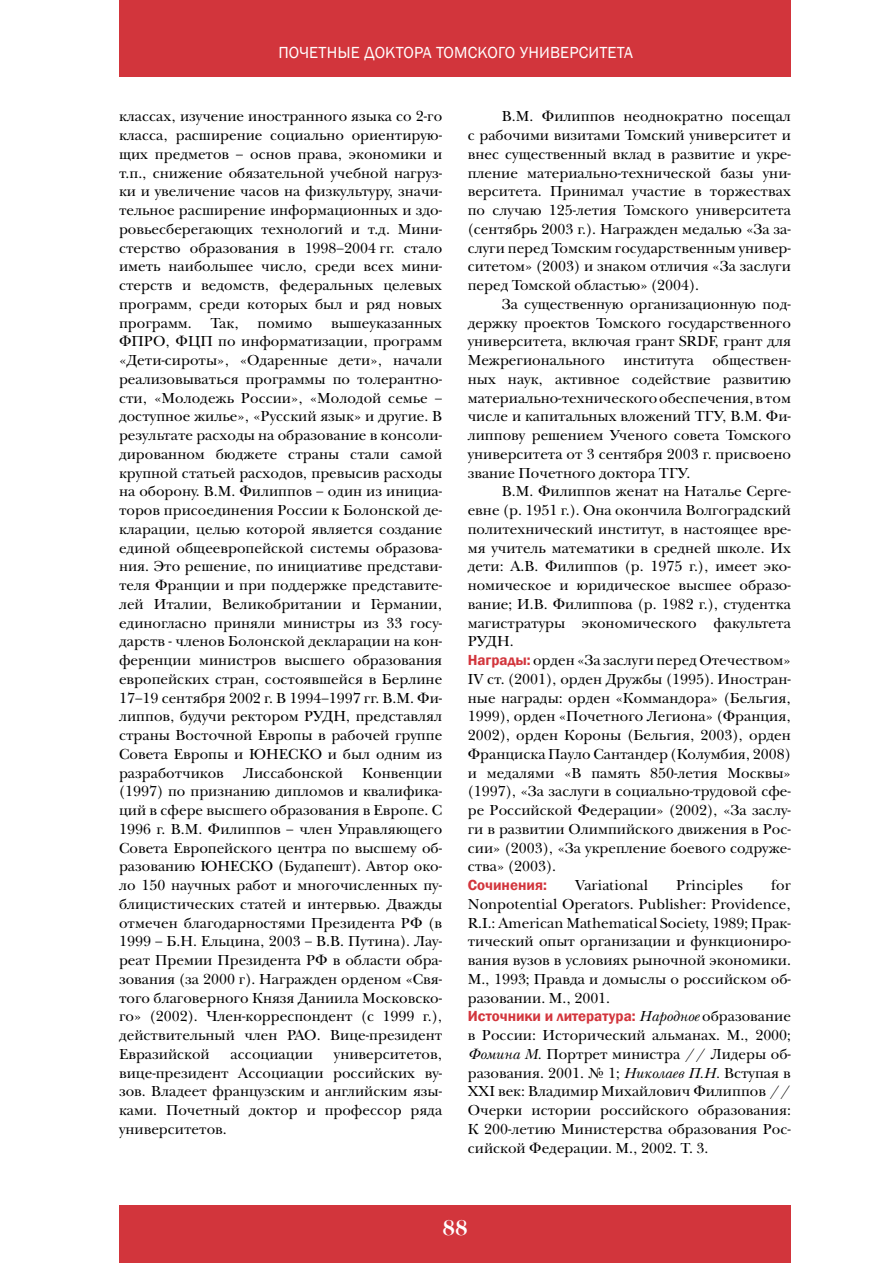
<style>
.page{position:relative;width:893px;height:1263px;background:#fff}
.page>*{position:absolute;margin:0;border:0;box-sizing:border-box;transform-origin:0 0}
.t1{font:21px "Didona C";color:#fff}
.t2{font:16.5px "Franklin Gothic";letter-spacing:.01em;color:#fff}
.t3{font:15px/18.8px "New Baskerville C";color:#000;text-align:justify}
.t4{font:600 15px "Franklin Gothic";color:#d2353c}
.s1{font-family:"Franklin Gothic";font-weight:600;color:#d2353c}
.s2{font-family:"New Baskerville C";font-weight:400;font-style:italic;color:#000}
.s3{font-family:"New Baskerville C";font-weight:400;color:#000}
.s4{font-style:italic}
</style>
<div class="page">
<div style="left:119px;top:0;width:672px;height:77px;background:#d2353c"></div>
<div style="left:119px;top:1206px;width:672px;height:57px;background:#d2353c"></div>
<p class="t2" style="left:278px;top:42px;width:356px">Почетные доктора Томского университета</p>
<p class="t3" style="left:119px;top:107px;width:325px">классах, изучение иностранного языка со 2-го класса, расширение социально ориентирую&shy;щих предметов – основ права, экономики и т.п., снижение обязательной учебной нагруз&shy;ки и увеличение часов на физкультуру, значи&shy;тельное расширение информационных и здо&shy;ровьесберегающих технологий и т.д. Мини&shy;стерство образования в 1998–2004 гг. стало иметь наибольшее число, среди всех мини&shy;стерств и ведомств, федеральных целевых программ, среди которых был и ряд новых программ. Так, помимо вышеуказанных ФПРО, ФЦП по информатизации, программ «Дети-сироты», «Одаренные дети», начали реализовываться программы по толерантно&shy;сти, «Молодежь России», «Молодой семье – доступное жилье», «Русский язык» и другие. В результате расходы на образование в консоли&shy;дированном бюджете страны стали самой крупной статьей расходов, превысив расходы на оборону. В.М. Филиппов – один из инициа&shy;торов присоединения России к Болонской де&shy;кларации, целью которой является создание единой общеевропейской системы образова&shy;ния. Это решение, по инициативе представи&shy;теля Франции и при поддержке представите&shy;лей Италии, Великобритании и Германии, единогласно приняли министры из 33 госу&shy;дарств - членов Болонской декларации на кон&shy;ференции министров высшего образования европейских стран, состоявшейся в Берлине 17–19 сентября 2002 г. В 1994–1997 гг. В.М. Фи&shy;липпов, будучи ректором РУДН, представлял страны Восточной Европы в рабочей группе Совета Европы и ЮНЕСКО и был одним из разработчиков</p>
<p class="t3" style="left:243px;top:763px;width:101px">Лиссабонской</p>
<p class="t3" style="left:119px;top:763px;width:325px;text-indent:243px">Конвенции (1997) по признанию дипломов и квалифика&shy;ций в сфере высшего образования в Европе. С 1996 г. В.М. Филиппов – член Управляющего Совета Европейского центра по высшему об&shy;разованию ЮНЕСКО (Будапешт). Автор око&shy;ло 150 научных работ и многочисленных пу&shy;блицистических статей и интервью. Дважды отмечен благодарностями Президента РФ (в 1999 – Б.Н. Ельцина, 2003 – В.В. Путина). Лау&shy;реат Премии Президента РФ в области обра&shy;зования (за 2000 г). Награжден орденом «Свя&shy;того благоверного Князя Даниила Московско&shy;го» (2002). Член-корреспондент (с 1999 г.), действительный член РАО. Вице-президент Евразийской</p>
<p class="t3" style="left:119px;top:1045px;width:325px;text-indent:215px">университетов, вице-президент Ассоциации российских ву&shy;зов. Владеет французским и английским язы&shy;ками. Почетный доктор и профессор ряда университетов.</p>
<p class="t3" style="left:231px;top:1045px;width:84px">ассоциации</p>
<p class="t3" style="left:468px;top:107px;width:325px;text-indent:34px">В.М. Филиппов неоднократно посещал с рабочими визитами Томский университет и внес существенный вклад в развитие и укре&shy;пление материально-технической базы уни&shy;верситета. Принимал участие в торжествах по случаю 125-летия Томского университета (сентябрь 2003 г.). Награжден медалью «За за&shy;слуги перед Томским государственным универ&shy;ситетом» (2003) и знаком отличия «За заслуги перед Томской областью» (2004).</p>
<p class="t3" style="left:468px;top:295px;width:325px;text-indent:34px">За существенную организационную под&shy;держку проектов Томского государственного университета, включая грант SRDF, грант для Межрегионального института обществен&shy;ных наук, активное содействие развитию материально-технического обеспечения, в том числе и капитальных вложений ТГУ, В.М. Фи&shy;липпову решением Ученого совета Томского университета от 3 сентября 2003 г. присвоено звание Почетного доктора ТГУ.</p>
<p class="t3" style="left:468px;top:482px;width:325px;text-align:left;text-indent:34px">В.М. Филиппов женат на Наталье Серге&shy;евне (р. 1951 г.). Она окончила Волгоградский политехнический институт, в настоящее вре&shy;мя учитель математики в средней школе. Их дети: А.В. Филиппов (р. 1975 г.), имеет эко&shy;номическое и юридическое высшее образо&shy;вание; И.В. Филиппова (р. 1982 г.), студентка магистратуры экономического факультета РУДН.<br><span class="s1">Награды:</span> орден «За заслуги перед Отечеством» IV ст. (2001), орден Дружбы (1995). Иностран&shy;ные награды: орден «Коммандора» (Бельгия, 1999), орден «Почетного Легиона» (Франция, 2002), орден Короны (Бельгия, 2003), орден Франциска Пауло Сантандер (Колумбия, 2008) и медалями «В память 850-летия Москвы» (1997), «За заслуги в социально-трудовой сфе&shy;ре Российской Федерации» (2002), «За заслу&shy;ги в развитии Олимпийского движения в Рос&shy;сии» (2003), «За укрепление боевого содруже&shy;ства» (2003).</p>
<p class="t4" style="left:468px;top:876px;width:81px">Сочинения:</p>
<p class="t3" style="left:575px;top:876px;width:75px">Variational</p>
<p class="t3" style="left:676px;top:876px;width:68px">Principles</p>
<p class="t3" style="left:468px;top:876px;width:325px;text-indent:303px">for Nonpotential Operators. Publisher: Providence, R.I.: American Mathematical Society, 1989; Прак&shy;тический опыт организации и функциониро&shy;вания вузов в условиях рыночной экономики.<br>М., 1993; Правда и домыслы о российском об&shy;разовании. М., 2001.</p>
<p class="t4" style="left:468px;top:1007px;width:325px">Источники и литература: <span class="s2">Народное</span> <span class="s3">образование</span></p>
<p class="t3" style="left:468px;top:1026px;width:325px">в России: Исторический альманах. М., 2000; <span class="s4">Фомина М.</span> Портрет министра // Лидеры об&shy;разования. 2001. № 1; <span class="s4">Николаев П.Н.</span> Вступая в XXI век: Владимир Михайлович Филиппов // Очерки истории российского образования:<br>К 200-летию Министерства образования Рос&shy;сийской Федерации. М., 2002. Т. 3.</p>
<h1 class="t1" style="left:442px;top:1216px;width:27px">88</h1>
</div>
